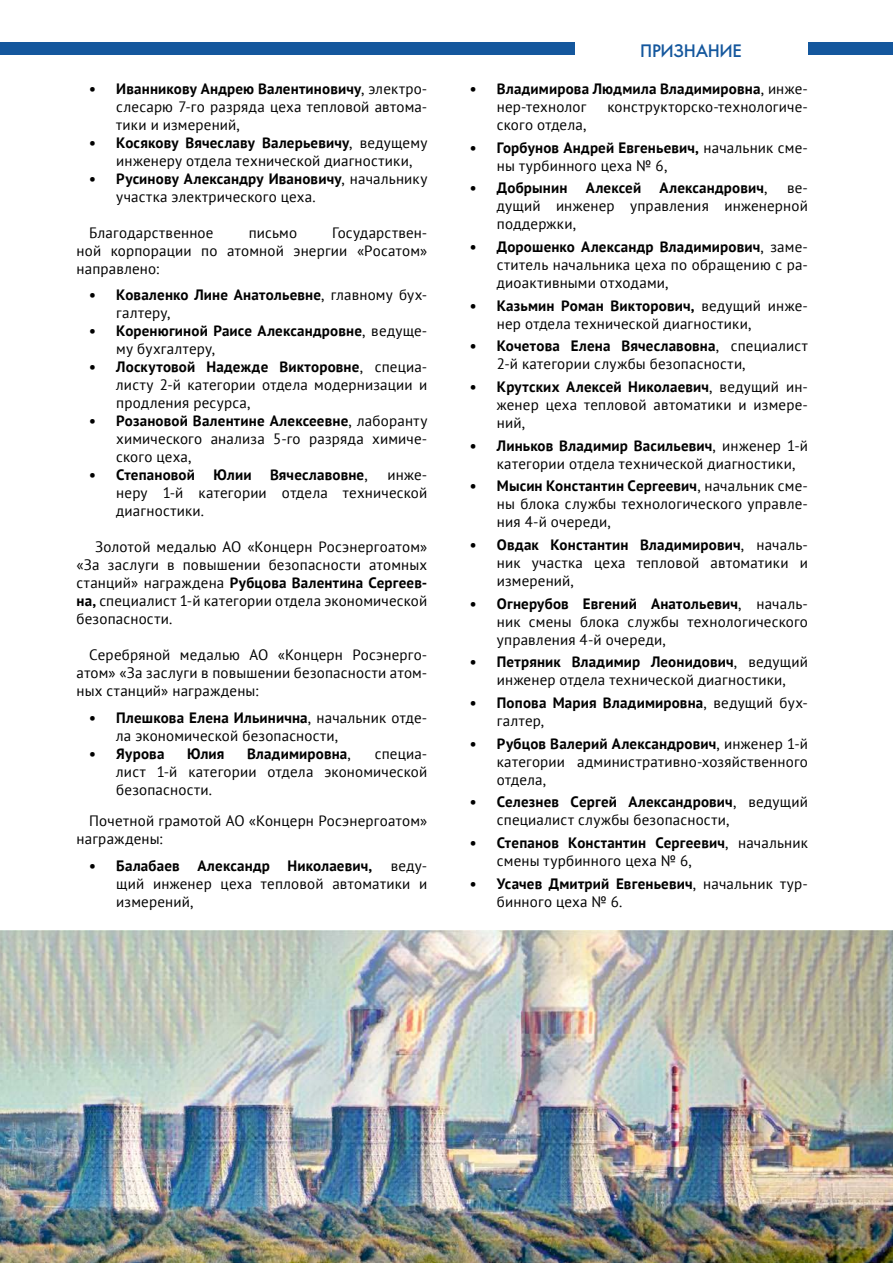
<style>
.page{position:relative;width:893px;height:1263px;background:#fff}
.page>*{position:absolute;margin:0;border:0;box-sizing:border-box;transform-origin:0 0}
.t1{font:18px "Futuris C";letter-spacing:-.02em;color:#14579d}
.ОСНОВНОЙ_ТЕКСТ{font:15px/18px "PT Sans";letter-spacing:.01em;color:#000;text-align:justify}
.t2{font:700 15px/18px "PT Sans";letter-spacing:.01em;color:#000}
.s1{font-weight:700}
.s2{font-weight:400}
</style>
<div class="page">
<div style="left:808px;top:43px;width:85px;height:12px;background:#14579d"></div>
<div style="left:0;top:43px;width:574px;height:12px;background:#14579d"></div>
<img style="left:0;top:930px;width:893px;height:333px">
<p class="ОСНОВНОЙ_ТЕКСТ" style="left:116px;top:79px;width:313px;text-indent:-27px"><span class="s1">• Иванникову Андрею Валентиновичу</span>, электро&shy;слесарю 7-го разряда цеха тепловой автома&shy;тики и измерений,</p>
<p class="ОСНОВНОЙ_ТЕКСТ" style="left:116px;top:133px;width:313px;text-indent:-27px"><span class="s1">• Косякову Вячеславу Валерьевичу</span>, ведущему инженеру отдела технической диагностики,</p>
<p class="ОСНОВНОЙ_ТЕКСТ" style="left:116px;top:169px;width:313px;text-indent:-27px"><span class="s1">• Русинову Александру Ивановичу</span>, начальнику участка электрического цеха.</p>
<p class="ОСНОВНОЙ_ТЕКСТ" style="left:89px;top:223px;width:126px">Благодарственное</p>
<p class="ОСНОВНОЙ_ТЕКСТ" style="left:249px;top:223px;width:50px">письмо</p>
<p class="ОСНОВНОЙ_ТЕКСТ" style="left:77px;top:223px;width:352px;text-indent:256px">Государствен&shy;ной корпорации по атомной энергии «Росатом» направлено:</p>
<p class="t2" style="left:116px;top:286px;width:313px;text-indent:-27px">• Коваленко Лине Анатольевне<span class="s2">, главному бух&shy;галтеру,</span></p>
<p class="t2" style="left:116px;top:322px;width:313px;text-indent:-27px">• Коренюгиной Раисе Александровне<span class="s2">, ведуще&shy;му бухгалтеру,</span></p>
<p class="ОСНОВНОЙ_ТЕКСТ" style="left:116px;top:358px;width:313px;text-indent:-27px"><span class="s1">• Лоскутовой Надежде Викторовне</span>, специа&shy;листу 2-й категории отдела модернизации и продления ресурса,</p>
<p class="ОСНОВНОЙ_ТЕКСТ" style="left:116px;top:412px;width:313px;text-indent:-27px"><span class="s1">• Розановой Валентине Алексеевне</span>, лаборанту химического анализа 5-го разряда химиче&shy;ского цеха,</p>
<p class="t2" style="left:89px;top:466px;width:280px">• Степановой Юлии Вячеславовне<span class="s2">,</span></p>
<p class="ОСНОВНОЙ_ТЕКСТ" style="left:116px;top:466px;width:313px;text-indent:271px">инже&shy;неру 1-й категории отдела технической диагностики.</p>
<p class="ОСНОВНОЙ_ТЕКСТ" style="left:77px;top:538px;width:352px;text-indent:19px">Золотой медалью АО «Концерн Росэнергоатом» «За заслуги в повышении безопасности атомных станций» награждена <span class="s1">Рубцова Валентина Сергеев&shy;на,</span> специалист 1-й категории отдела экономической безопасности.</p>
<p class="ОСНОВНОЙ_ТЕКСТ" style="left:77px;top:646px;width:352px;text-indent:13px">Серебряной медалью АО «Концерн Росэнерго&shy;атом» «За заслуги в повышении безопасности атом&shy;ных станций» награждены:</p>
<p class="ОСНОВНОЙ_ТЕКСТ" style="left:116px;top:708px;width:313px;text-indent:-27px"><span class="s1">• Плешкова Елена Ильинична</span>, начальник отде&shy;ла экономической безопасности,</p>
<p class="t2" style="left:89px;top:744px;width:77px">• Яурова</p>
<p class="t2" style="left:187px;top:744px;width:39px">Юлия</p>
<p class="t2" style="left:247px;top:744px;width:106px">Владимировна<span class="s2">,</span></p>
<p class="ОСНОВНОЙ_ТЕКСТ" style="left:116px;top:744px;width:313px;text-indent:258px">специа&shy;лист 1-й категории отдела экономической безопасности.</p>
<p class="ОСНОВНОЙ_ТЕКСТ" style="left:77px;top:812px;width:352px;text-indent:13px">Почетной грамотой АО «Концерн Росэнергоатом» награждены:</p>
<p class="ОСНОВНОЙ_ТЕКСТ" style="left:116px;top:856px;width:313px;text-indent:-27px"><span class="s1">• Балабаев Александр Николаевич,</span> веду&shy;щий инженер цеха тепловой автоматики и измерений,</p>
<p class="t1" style="left:640px;top:40px;width:103px">ПРИЗНАНИЕ</p>
<p class="t2" style="left:497px;top:79px;width:313px;text-indent:-27px">• Владимирова Людмила Владимировна<span class="s2">, инже&shy;нер-технолог</span></p>
<p class="ОСНОВНОЙ_ТЕКСТ" style="left:607px;top:97px;width:202px">конструкторско-технологиче-</p>
<p class="ОСНОВНОЙ_ТЕКСТ" style="left:497px;top:115px;width:91px">ского отдела,</p>
<p class="ОСНОВНОЙ_ТЕКСТ" style="left:497px;top:138px;width:313px;text-indent:-27px"><span class="s1">• Горбунов Андрей Евгеньевич,</span> начальник сме&shy;ны турбинного цеха № 6,</p>
<p class="t2" style="left:470px;top:179px;width:299px">• Добрынин Алексей Александрович<span class="s2">,</span></p>
<p class="ОСНОВНОЙ_ТЕКСТ" style="left:497px;top:179px;width:313px;text-indent:290px">ве&shy;дущий инженер управления инженерной поддержки,</p>
<p class="ОСНОВНОЙ_ТЕКСТ" style="left:497px;top:237px;width:313px;text-indent:-27px"><span class="s1">• Дорошенко Александр Владимирович</span>, заме&shy;ститель начальника цеха по обращению с ра&shy;диоактивными отходами,</p>
<p class="ОСНОВНОЙ_ТЕКСТ" style="left:497px;top:296px;width:313px;text-indent:-27px"><span class="s1">• Казьмин Роман Викторович,</span> ведущий инже&shy;нер отдела технической диагностики,</p>
<p class="ОСНОВНОЙ_ТЕКСТ" style="left:497px;top:337px;width:313px;text-indent:-27px"><span class="s1">• Кочетова Елена Вячеславовна</span>, специалист<br>2-й категории службы безопасности,</p>
<p class="ОСНОВНОЙ_ТЕКСТ" style="left:497px;top:377px;width:313px;text-indent:-27px"><span class="s1">• Крутских Алексей Николаевич</span>, ведущий ин&shy;женер цеха тепловой автоматики и измере&shy;ний,</p>
<p class="ОСНОВНОЙ_ТЕКСТ" style="left:497px;top:436px;width:313px;text-indent:-27px"><span class="s1">• Линьков Владимир Васильевич</span>, инженер 1-й категории отдела технической диагностики,</p>
<p class="ОСНОВНОЙ_ТЕКСТ" style="left:497px;top:477px;width:313px;text-indent:-27px"><span class="s1">• Мысин Константин Сергеевич</span>, начальник сме&shy;ны блока службы технологического управле&shy;ния 4-й очереди,</p>
<p class="ОСНОВНОЙ_ТЕКСТ" style="left:497px;top:535px;width:313px;text-indent:-27px"><span class="s1">• Овдак Константин Владимирович</span>, началь&shy;ник участка цеха тепловой автоматики и измерений,</p>
<p class="ОСНОВНОЙ_ТЕКСТ" style="left:497px;top:594px;width:313px;text-indent:-27px"><span class="s1">• Огнерубов Евгений Анатольевич</span>, началь&shy;ник смены блока службы технологического управления 4-й очереди,</p>
<p class="ОСНОВНОЙ_ТЕКСТ" style="left:470px;top:653px;width:340px;text-align:center"><span class="s1">• Петряник Владимир Леонидович</span>, ведущий инженер отдела технической диагностики,</p>
<p class="t2" style="left:497px;top:693px;width:313px;text-indent:-27px">• Попова Мария Владимировна<span class="s2">, ведущий бух&shy;галтер,</span></p>
<p class="ОСНОВНОЙ_ТЕКСТ" style="left:497px;top:734px;width:313px;text-indent:-27px"><span class="s1">• Рубцов Валерий Александрович</span>, инженер 1-й категории административно-хозяйственного отдела,</p>
<p class="ОСНОВНОЙ_ТЕКСТ" style="left:497px;top:793px;width:313px;text-indent:-27px"><span class="s1">• Селезнев Сергей Александрович</span>, ведущий специалист службы безопасности,</p>
<p class="ОСНОВНОЙ_ТЕКСТ" style="left:497px;top:833px;width:313px;text-indent:-27px"><span class="s1">• Степанов Константин Сергеевич</span>, начальник смены турбинного цеха № 6,</p>
<p class="ОСНОВНОЙ_ТЕКСТ" style="left:497px;top:874px;width:313px;text-indent:-27px"><span class="s1">• Усачев Дмитрий Евгеньевич</span>, начальник тур&shy;бинного цеха № 6.</p>
</div>
